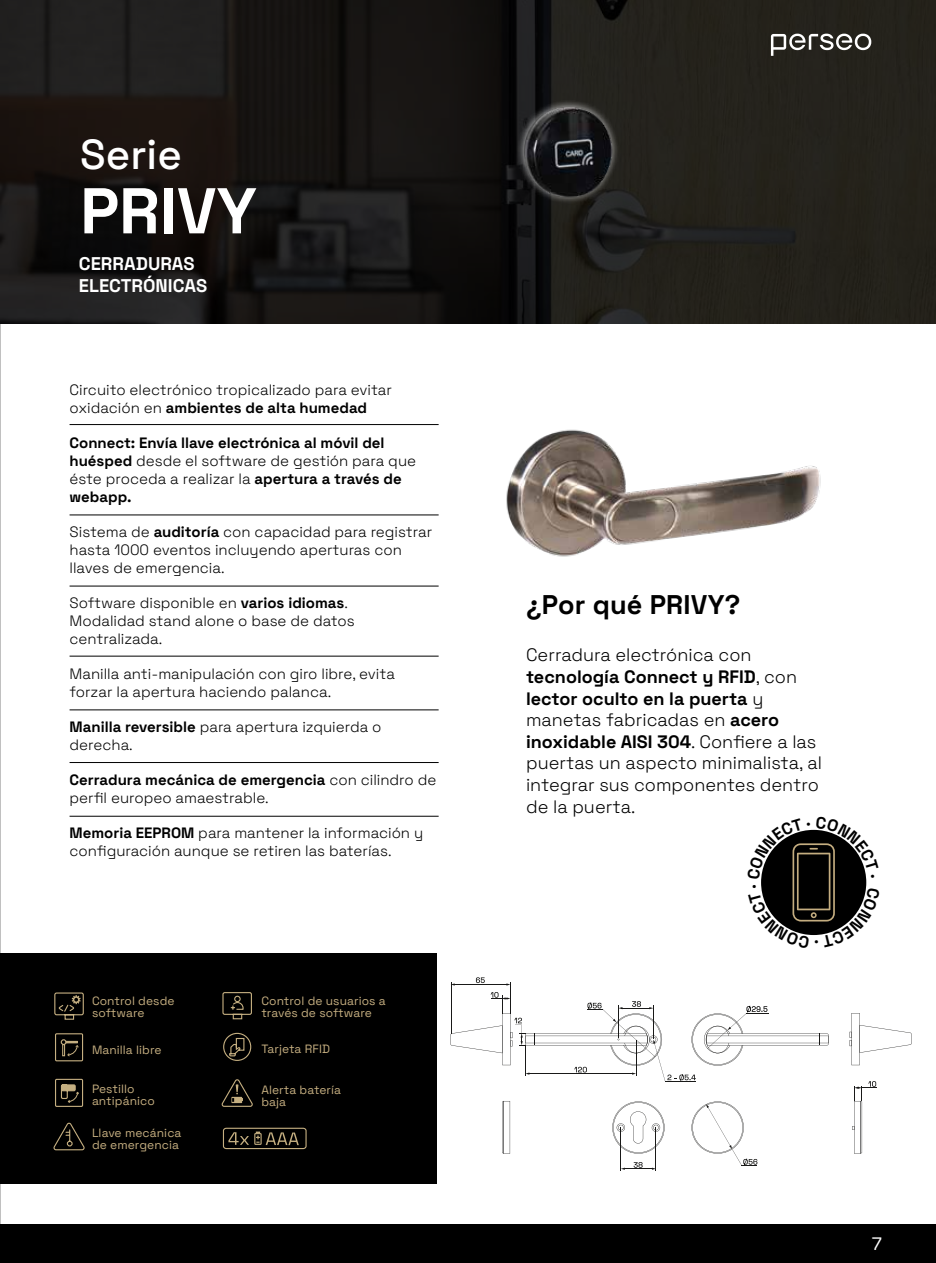
<style>
.page{position:relative;width:936px;height:1263px;background:#fff}
.page>*{position:absolute;margin:0;border:0;box-sizing:border-box;transform-origin:0 0}
.t1{font:300 64.5px "Space Grotesk";color:#fff}
.t2{font:300 42px "Space Grotesk";color:#fff}
.t3{font:300 27px "Space Grotesk";letter-spacing:.005em;color:#000}
.t4{font:300 18.3px/22px "Space Grotesk";color:#fff}
.t5{font:300 18px/21.6px "Space Grotesk";color:#000}
.t6{font:300 18px "Space Grotesk";color:#fff}
.t7{font:300 15px/18px "Space Grotesk";color:#000}
.t8{font:300 12px/12px "Space Grotesk";letter-spacing:.005em;color:#c5ae80}
</style>
<div class="page">
<div style="left:0;top:1225px;width:935px;height:38px;background:#000"></div>
<img style="left:0;top:0;width:935px;height:323px">
<hr style="left:70px;top:424px;width:368px;height:1px;background:#000">
<hr style="left:70px;top:586px;width:368px;height:1px;background:#000">
<hr style="left:70px;top:656px;width:368px;height:1px;background:#000">
<hr style="left:70px;top:709px;width:368px;height:1px;background:#000">
<hr style="left:70px;top:762px;width:368px;height:1px;background:#000">
<hr style="left:70px;top:816px;width:368px;height:1px;background:#000">
<hr style="left:70px;top:515px;width:368px;height:1px;background:#000">
<div style="left:0;top:953px;width:437px;height:231px;background:#000"></div>
<svg style="left:53px;top:1122px;width:32px;height:29px"></svg>
<svg style="left:54px;top:992px;width:30px;height:28px"></svg>
<svg style="left:222px;top:992px;width:30px;height:28px"></svg>
<svg style="left:55px;top:1033px;width:29px;height:29px"></svg>
<svg style="left:223px;top:1032px;width:29px;height:29px"></svg>
<svg style="left:222px;top:1127px;width:85px;height:23px"></svg>
<div style="left:55px;top:1079px;width:28px;height:28px;border:1px solid #c5af81"></div>
<svg style="left:60px;top:1084px;width:19px;height:19px"></svg>
<svg style="left:221px;top:1079px;width:32px;height:28px"></svg>
<svg style="left:856px;top:34px;width:15px;height:22px"></svg>
<svg style="left:849px;top:1013px;width:62px;height:52px"></svg>
<svg style="left:612px;top:1101px;width:52px;height:53px"></svg>
<svg style="left:502px;top:1101px;width:8px;height:53px"></svg>
<hr style="left:620px;top:1127px;width:1px;height:44px;background:#191918">
<hr style="left:655px;top:1127px;width:1px;height:44px;background:#191918">
<hr style="left:510px;top:982px;width:1px;height:32px;background:#191918">
<hr style="left:451px;top:982px;width:1px;height:51px;background:#191918">
<hr style="left:454px;top:984px;width:53px;height:1px;background:#191918">
<svg style="left:621px;top:1162px;width:34px;height:8px"></svg>
<svg style="left:691px;top:1101px;width:66px;height:65px"></svg>
<svg style="left:852px;top:1081px;width:24px;height:73px"></svg>
<svg style="left:476px;top:977px;width:8px;height:6px"></svg>
<svg style="left:450px;top:992px;width:378px;height:90px"></svg>
<img style="left:457px;top:21px;width:399px;height:536px">
<svg style="left:761px;top:829px;width:106px;height:106px"></svg>
<h2 class="t2" style="left:80px;top:123px;width:103px">Serie</h2>
<h1 class="t1" style="left:80px;top:164px;width:178px">PRIVY</h1>
<p class="t4" style="left:79px;top:251px;width:130px">CERRADURAS<br>ELECTRÓNICAS</p>
<p class="t7" style="left:70px;top:380px;width:324px">Circuito electrónico tropicalizado para evitar oxidación en ambientes de alta humedad</p>
<p class="t7" style="left:70px;top:433px;width:348px">Connect: Envía llave electrónica al móvil del huésped desde el software de gestión para que éste proceda a realizar la apertura a través de webapp.</p>
<p class="t7" style="left:70px;top:522px;width:364px">Sistema de auditoría con capacidad para registrar hasta 1000 eventos incluyendo aperturas con llaves de emergencia.</p>
<p class="t7" style="left:70px;top:593px;width:287px">Software disponible en varios idiomas.<br>Modalidad stand alone o base de datos centralizada.</p>
<p class="t7" style="left:70px;top:664px;width:327px">Manilla anti-manipulación con giro libre, evita forzar la apertura haciendo palanca.</p>
<p class="t7" style="left:70px;top:717px;width:313px">Manilla reversible para apertura izquierda o derecha.</p>
<p class="t7" style="left:70px;top:770px;width:368px">Cerradura mecánica de emergencia con cilindro de perfil europeo amaestrable.</p>
<p class="t7" style="left:70px;top:823px;width:355px">Memoria EEPROM para mantener la información y configuración aunque se retiren las baterías.</p>
<p class="t8" style="left:92px;top:994px;width:84px">Control desde software</p>
<p class="t8" style="left:92px;top:1043px;width:71px">Manilla libre</p>
<p class="t8" style="left:92px;top:1082px;width:64px">Pestillo antipánico</p>
<p class="t8" style="left:92px;top:1126px;width:91px">Llave mecánica de emergencia</p>
<p class="t8" style="left:261px;top:994px;width:126px">Control de usuarios a través de software</p>
<p class="t8" style="left:261px;top:1042px;width:70px">Tarjeta RFID</p>
<p class="t8" style="left:261px;top:1083px;width:81px">Alerta batería baja</p>
<h3 class="t3" style="left:526px;top:585px;width:216px">¿Por qué PRIVY?</h3>
<p class="t5" style="left:526px;top:643px;width:297px">Cerradura electrónica con tecnología Connect y RFID, con lector oculto en la puerta y manetas fabricadas en acero inoxidable AISI 304. Confiere a las puertas un aspecto minimalista, al integrar sus componentes dentro de la puerta.</p>
<p class="t6" style="left:871px;top:1231px;width:12px">7</p>
</div>
